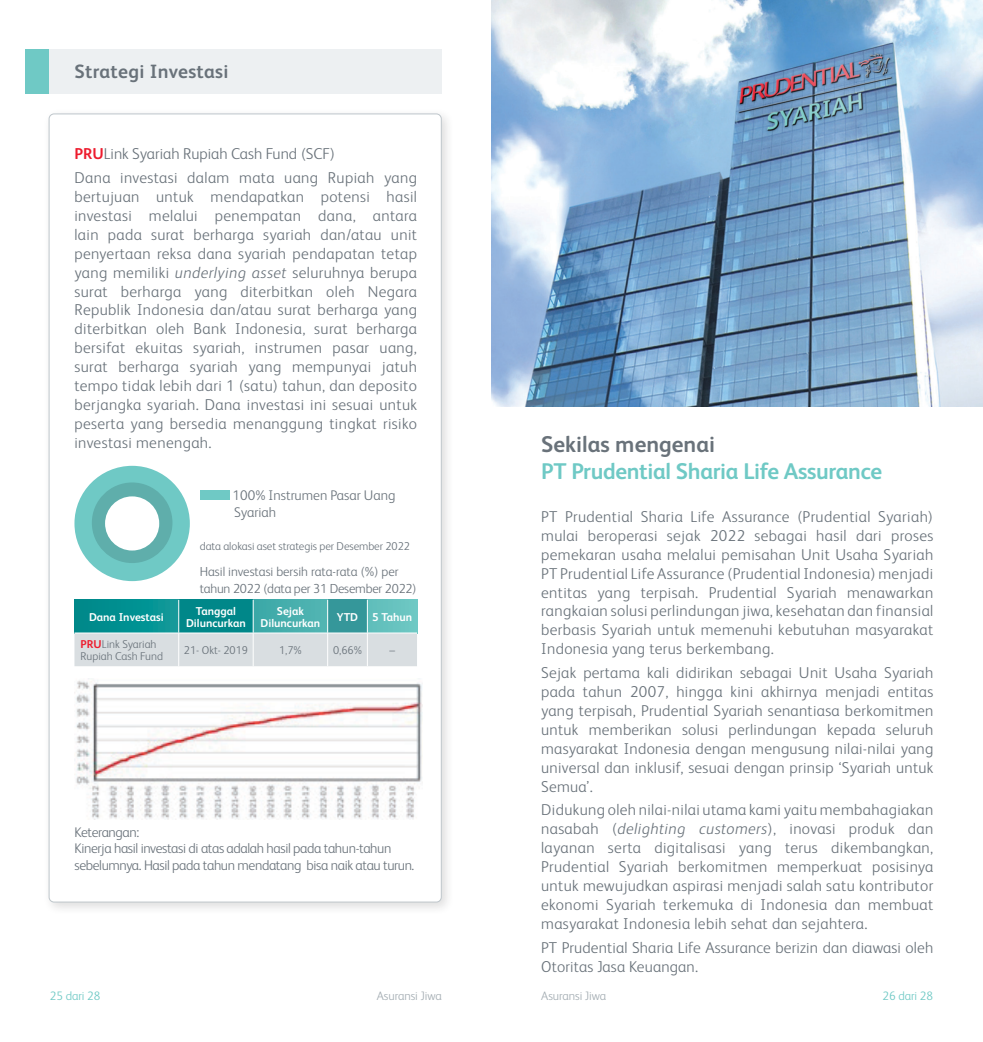
<style>
.page{position:relative;width:983px;height:1042px;background:#fff}
.page>*{position:absolute;margin:0;border:0;box-sizing:border-box;transform-origin:0 0}
.t1{font:700 22.75px "FS Albert Pro";letter-spacing:-.015em;color:#6fc9c5}
.t2{font:700 22.75px "FS Albert Pro";color:#69727a}
.t3{font:700 19.25px "FS Albert Pro";letter-spacing:.015em;color:#69727a}
.t4{font:300 15.75px/18.9px "FS Albert Pro";letter-spacing:.02em;color:#69727a;text-align:justify}
.t5{font:300 14px/16.8px "FS Albert Pro";letter-spacing:-.025em;color:#69727a}
.t6{font:300 14px/16.8px "FS Albert Pro";color:#69727a}
.t7{font:300 13.12px/16.8px "FS Albert Pro";letter-spacing:-.015em;color:#69727a}
.t8{font:300 12.25px "FS Albert Pro";letter-spacing:-.005em;color:#a3acb2}
.t9{font:300 12.25px "FS Albert Pro";letter-spacing:-.005em;color:#6fc9c5}
.t10{font:300 11.38px/12.2px "FS Albert Pro";letter-spacing:-.005em;color:#69727a}
.t11{font:700 11.38px/12.2px "FS Albert Pro";color:#fff;text-align:center}
.s1{font-weight:700;color:#ed1b2d}
.s2{font-style:italic}
</style>
<div class="page">
<div style="left:25px;top:50px;width:25px;height:44px;background:#6fc9c5"></div>
<div style="left:50px;top:50px;width:391px;height:44px;background:#edf0f2"></div>
<img style="left:491px;top:0;width:491px;height:406px">
<div style="left:43px;top:108px;width:411px;height:807px;background:#231f20;opacity:.15"></div>
<div style="left:49px;top:114px;width:392px;height:788px;background:#fff;border-radius:5px"></div>
<svg style="left:74px;top:466px;width:116px;height:115px"></svg>
<svg style="left:92px;top:482px;width:80px;height:81px;fill:#5faeab"></svg>
<div style="left:200px;top:490px;width:29px;height:10px;background:#6fc9c5"></div>
<div style="left:74px;top:600px;width:105px;height:33px;background:linear-gradient(to right,#008789,#0d9a9a)"></div>
<div style="left:179px;top:600px;width:74px;height:33px;background:#008789"></div>
<div style="left:253px;top:600px;width:74px;height:33px;background:#47aead"></div>
<div style="left:327px;top:600px;width:40px;height:33px;background:#35979a"></div>
<div style="left:367px;top:600px;width:50px;height:33px;background:#66c2be"></div>
<div style="left:74px;top:634px;width:343px;height:32px;background:#d9dee1"></div>
<hr style="left:178px;top:600px;width:1px;height:33px;background:#fff">
<hr style="left:253px;top:600px;width:1px;height:33px;background:#fff">
<hr style="left:327px;top:600px;width:1px;height:33px;background:#fff">
<hr style="left:367px;top:600px;width:1px;height:33px;background:#fff">
<hr style="left:178px;top:633px;width:1px;height:33px;background:#fff">
<hr style="left:253px;top:633px;width:1px;height:33px;background:#fff">
<hr style="left:327px;top:633px;width:1px;height:33px;background:#fff">
<hr style="left:367px;top:633px;width:1px;height:33px;background:#fff">
<img style="left:74px;top:680px;width:348px;height:139px">
<p class="t3" style="left:74px;top:57px;width:155px">Strategi Investasi</p>
<p class="t4" style="left:74px;top:141px;width:344px;line-height:23.8px"><span class="s1">PRU</span>Link Syariah Rupiah Cash Fund (SCF)<br>Dana investasi dalam mata uang Rupiah yang</p>
<p class="t4" style="left:74px;top:186px;width:344px">bertujuan untuk mendapatkan potensi hasil investasi melalui penempatan dana, antara lain pada surat berharga syariah dan/atau unit penyertaan reksa dana syariah pendapatan tetap yang memiliki <span class="s2">underlying asset</span> seluruhnya berupa surat berharga yang diterbitkan oleh Negara Republik Indonesia dan/atau surat berharga yang diterbitkan oleh Bank Indonesia, surat berharga bersifat ekuitas syariah, instrumen pasar uang, surat berharga syariah yang mempunyai jatuh tempo tidak lebih dari 1 (satu) tahun, dan deposito berjangka syariah. Dana investasi ini sesuai untuk peserta yang bersedia menanggung tingkat risiko investasi menengah.</p>
<p class="t6" style="left:232px;top:486px;width:164px">100% Instrumen Pasar Uang<br>Syariah</p>
<p class="t10" style="left:200px;top:539px;width:212px">data alokasi aset strategis per Desember 2022</p>
<p class="t7" style="left:200px;top:562px;width:218px">Hasil investasi bersih rata-rata (%) per tahun 2022 (data per 31 Desember 2022)</p>
<p class="t11" style="left:89px;top:610px;width:76px">Dana Investasi</p>
<p class="t11" style="left:186px;top:604px;width:61px">Tanggal<br>Diluncurkan</p>
<p class="t11" style="left:260px;top:604px;width:61px">Sejak<br>Diluncurkan</p>
<p class="t11" style="left:337px;top:610px;width:77px">YTD 5 Tahun</p>
<p class="t10" style="left:81px;top:637px;width:84px"><span class="s1">PRU</span>Link Syariah<br>Rupiah Cash Fund</p>
<p class="t10" style="left:184px;top:643px;width:65px">21- Okt- 2019</p>
<p class="t10" style="left:279px;top:643px;width:24px">1,7%</p>
<p class="t10" style="left:333px;top:643px;width:30px">0,66%</p>
<p class="t10" style="left:389px;top:643px;width:7px">–</p>
<p class="t5" style="left:74px;top:822px;width:341px">Keterangan:<br>Kinerja hasil investasi di atas adalah hasil pada tahun-tahun sebelumnya. Hasil pada tahun mendatang bisa naik atau turun.</p>
<h1 class="t2" style="left:541px;top:428px;width:175px">Sekilas mengenai</h1>
<h1 class="t1" style="left:541px;top:455px;width:342px">PT Prudential Sharia Life Assurance</h1>
<p class="t4" style="left:541px;top:506px;width:393px">PT Prudential Sharia Life Assurance (Prudential Syariah) mulai beroperasi sejak 2022 sebagai hasil dari proses pemekaran usaha melalui pemisahan Unit Usaha Syariah PT Prudential Life Assurance (Prudential Indonesia) menjadi entitas yang terpisah. Prudential Syariah menawarkan rangkaian solusi perlindungan jiwa, kesehatan dan finansial berbasis Syariah untuk memenuhi kebutuhan masyarakat Indonesia yang terus berkembang.</p>
<p class="t4" style="left:541px;top:662px;width:393px">Sejak pertama kali didirikan sebagai Unit Usaha Syariah pada tahun 2007, hingga kini akhirnya menjadi entitas yang terpisah, Prudential Syariah senantiasa berkomitmen untuk memberikan solusi perlindungan kepada seluruh masyarakat Indonesia dengan mengusung nilai-nilai yang universal dan inklusif, sesuai dengan prinsip ‘Syariah untuk Semua’.</p>
<p class="t4" style="left:541px;top:799px;width:393px">Didukung oleh nilai-nilai utama kami yaitu membahagiakan nasabah (<span class="s2">delighting customers</span>), inovasi produk dan layanan serta digitalisasi yang terus dikembangkan, Prudential Syariah berkomitmen memperkuat posisinya untuk mewujudkan aspirasi menjadi salah satu kontributor ekonomi Syariah terkemuka di Indonesia dan membuat masyarakat Indonesia lebih sehat dan sejahtera.</p>
<p class="t4" style="left:541px;top:937px;width:393px">PT Prudential Sharia Life Assurance berizin dan diawasi oleh<br>Otoritas Jasa Keuangan.</p>
<p class="t9" style="left:50px;top:987px;width:52px">25 dari 28</p>
<p class="t8" style="left:377px;top:987px;width:66px">Asuransi Jiwa</p>
<p class="t8" style="left:541px;top:987px;width:66px">Asuransi Jiwa</p>
<p class="t9" style="left:882px;top:987px;width:52px">26 dari 28</p>
</div>
